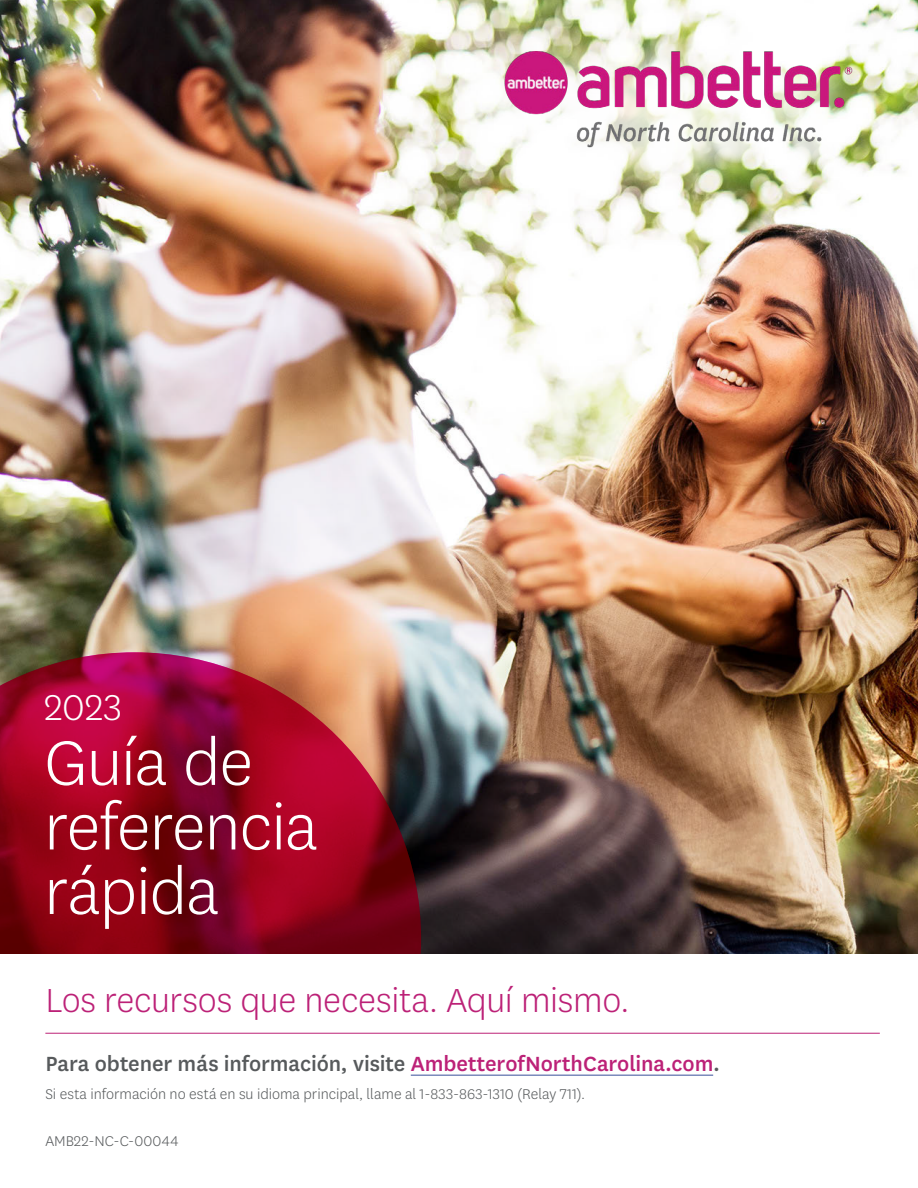
<style>
.page{position:relative;width:918px;height:1188px;background:#fff}
.page>*{position:absolute;margin:0;border:0;box-sizing:border-box;transform-origin:0 0}
.t1{font:300 73.5px/64.5px "Centene Sans";letter-spacing:-.015em;color:#fff}
.t2{font:300 42px "Centene Sans";color:#fff}
.t3{font:300 39px "Centene Sans";letter-spacing:-.01em;color:#bc2177}
.t4{font:500 24px "Centene Sans";letter-spacing:-.005em;color:#575a5c}
.t5{font:300 16.5px "Centene Sans";color:#575a5c}
.s1{color:#bc2177}
</style>
<div class="page">
<img style="left:0;top:0;width:918px;height:953px">
<svg style="left:0;top:652px;width:421px;height:301px;background:#95142a"></svg>
<img style="left:467px;top:25px;width:391px;height:171px">
<svg style="left:781px;top:150px;width:62px;height:17px"></svg>
<svg style="left:705px;top:150px;width:62px;height:15px"></svg>
<img style="left:499px;top:46px;width:356px;height:104px">
<hr style="left:45px;top:1033px;width:835px;height:1px;background:#bc2177">
<hr style="left:411px;top:1075px;width:302px;height:1px;background:#384f9a">
<h1 class="t2" style="left:44px;top:681px;width:79px">2023</h1>
<h1 class="t1" style="left:44px;top:728px;width:276px">Guía de referencia rápida</h1>
<p class="t3" style="left:45px;top:976px;width:586px">Los recursos que necesita. Aquí mismo.</p>
<p class="t4" style="left:45px;top:1047px;width:676px">Para obtener más información, visite <span class="s1">AmbetterofNorthCarolina.com</span>.</p>
<p class="t5" style="left:45px;top:1084px;width:542px">Si esta información no está en su idioma principal, llame al 1-833-863-1310 (Relay 711).</p>
<p class="t5" style="left:45px;top:1131px;width:135px">AMB22-NC-C-00044</p>
</div>
